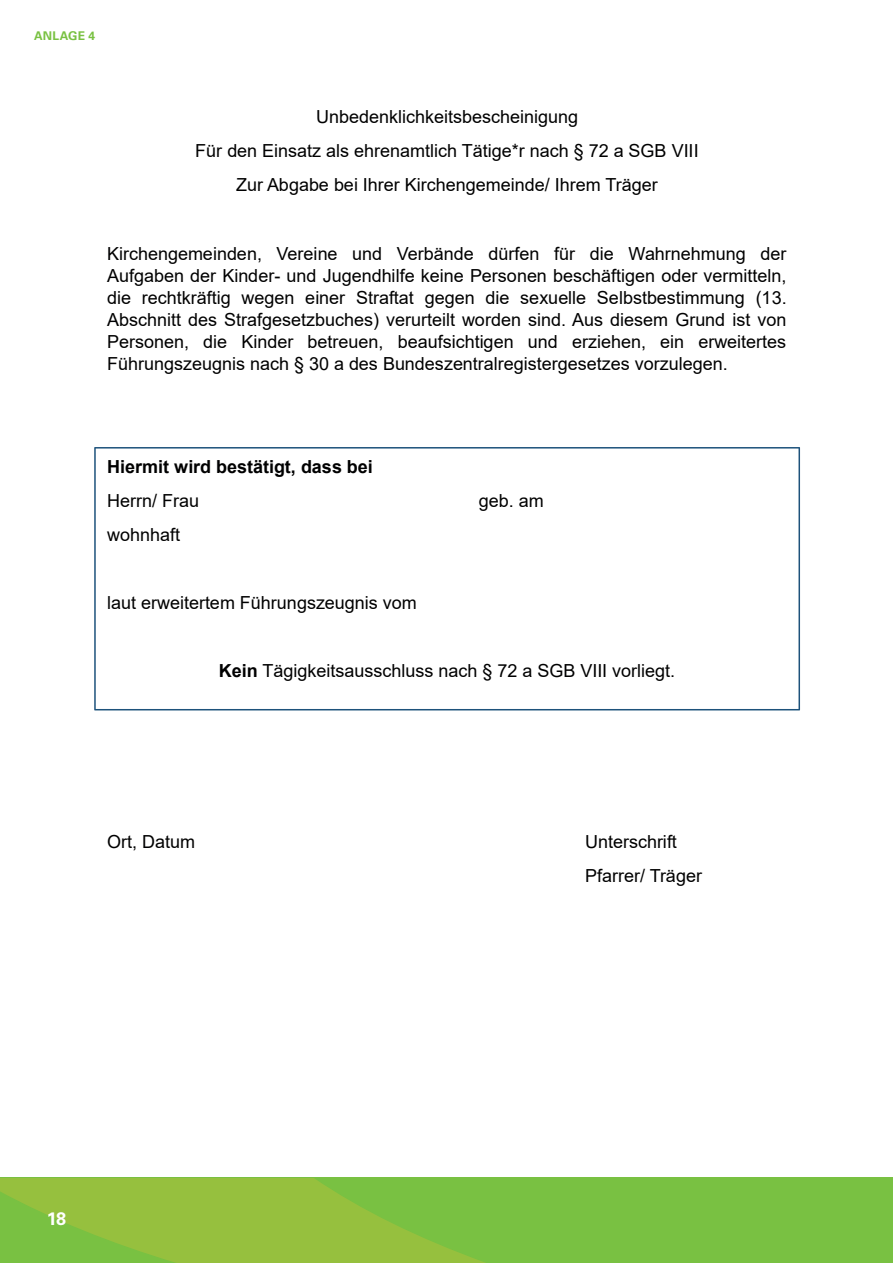
<style>
.page{position:relative;width:893px;height:1263px;background:#fff}
.page>*{position:absolute;margin:0;border:0;box-sizing:border-box;transform-origin:0 0}
.t1{font:18px/22.2px "Arial";color:#000001;text-align:center}
.t2{font:700 18px "Arial";color:#000001}
.t3{font:700 18px "Univers LT Std";color:#fff}
.t4{font:700 12px "Univers LT Std";letter-spacing:.015em;color:#79c142}
.s1{font-weight:700}
</style>
<div class="page">
<div style="left:0;top:1178px;width:893px;height:85px;background:#79c142"></div>
<svg style="left:0;top:1178px;width:485px;height:85px"></svg>
<svg style="left:94px;top:447px;width:706px;height:263px"></svg>
<p class="t4" style="left:34px;top:29px;width:63px">ANLAGE 4</p>
<p class="t1" style="left:195px;top:101px;width:505px;line-height:34.2px">Unbedenklichkeitsbescheinigung<br>Für den Einsatz als ehrenamtlich Tätige*r nach § 72 a SGB VIII<br>Zur Abgabe bei Ihrer Kirchengemeinde/ Ihrem Träger</p>
<p class="t1" style="left:107px;top:244px;width:681px;text-align:justify">Kirchengemeinden, Vereine und Verbände dürfen für die Wahrnehmung der Aufgaben der Kinder- und Jugendhilfe keine Personen beschäftigen oder vermitteln, die rechtkräftig wegen einer Straftat gegen die sexuelle Selbstbestimmung (13.<br>Abschnitt des Strafgesetzbuches) verurteilt worden sind. Aus diesem Grund ist von Personen, die Kinder betreuen, beaufsichtigen und erziehen, ein erweitertes Führungszeugnis nach § 30 a des Bundeszentralregistergesetzes vorzulegen.</p>
<p class="t2" style="left:107px;top:459px;width:267px">Hiermit wird bestätigt, dass bei</p>
<p class="t1" style="left:107px;top:491px;width:93px">Herrn/ Frau</p>
<p class="t1" style="left:479px;top:491px;width:66px">geb. am</p>
<p class="t1" style="left:107px;top:525px;width:74px">wohnhaft</p>
<p class="t1" style="left:107px;top:593px;width:311px">laut erweitertem Führungszeugnis vom</p>
<p class="t1" style="left:219px;top:661px;width:458px"><span class="s1">Kein</span> Tägigkeitsausschluss nach § 72 a SGB VIII vorliegt.</p>
<p class="t1" style="left:107px;top:832px;width:89px">Ort, Datum</p>
<p class="t1" style="left:585px;top:826px;width:118px;line-height:34px;text-align:left">Unterschrift<br>Pfarrer/ Träger</p>
<p class="t3" style="left:47px;top:1208px;width:21px">18</p>
</div>
